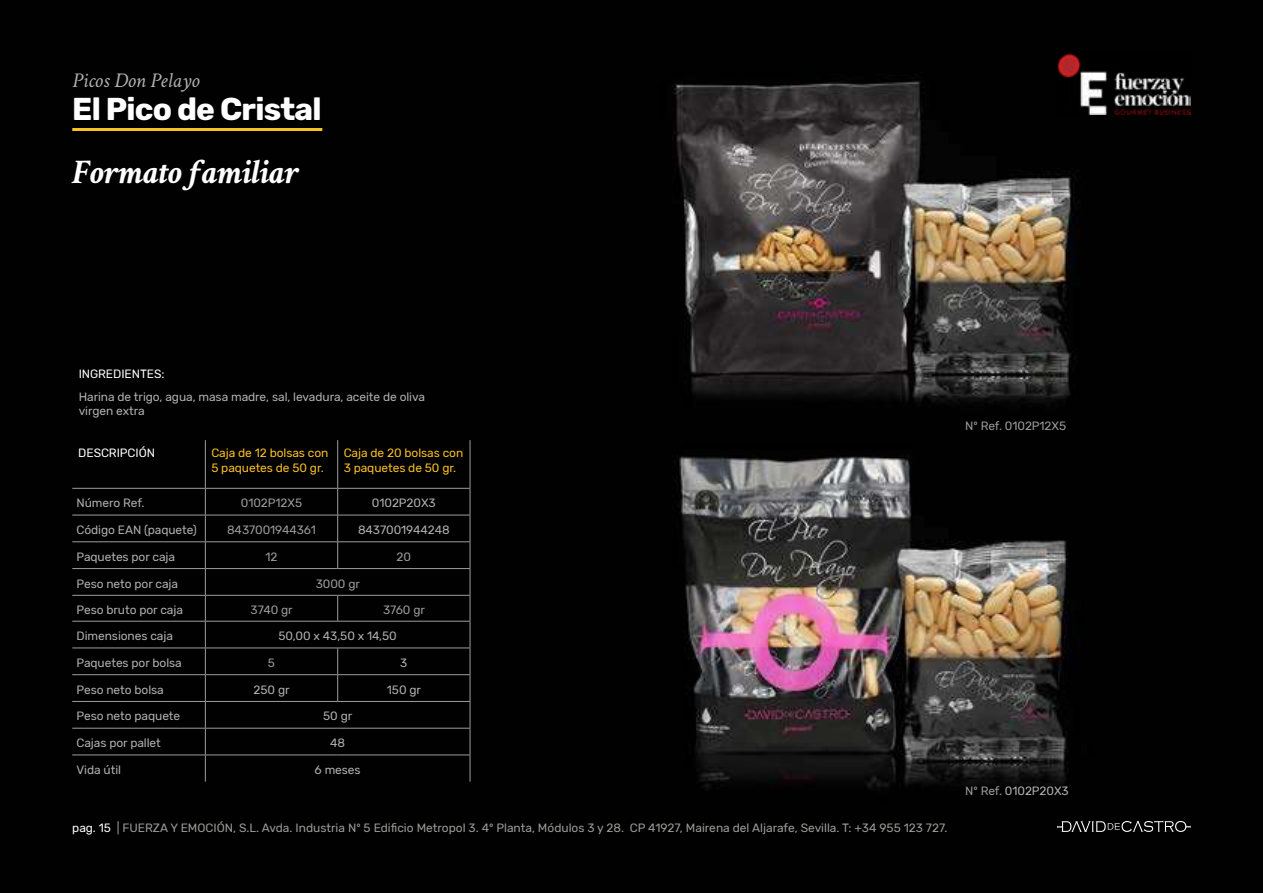
<style>
.page{position:relative;width:1263px;height:893px;background:#fff}
.page>*{position:absolute;margin:0;border:0;box-sizing:border-box;transform-origin:0 0}
.t1{font:italic 700 34.5px "Crimson Text";letter-spacing:-.005em;color:#fff}
.t2{font:700 31.5px "Rubik";letter-spacing:-.025em;color:#fff}
.t3{font:italic 21px "Crimson Text";letter-spacing:-.005em;color:#b3b2b2}
.t4{font:12px/14.4px "Rubik";letter-spacing:-.005em;color:#b3b2b2}
.t5{font:12px "Rubik";color:#9d9d9c}
.t6{font:12px/14.4px "Rubik";letter-spacing:-.005em;color:#fcc124}
.t7{font:12px "Rubik";letter-spacing:-.005em;color:#fff}
.s1{color:#fff}
.s2{color:#9d9d9c}
</style>
<div class="page">
<img style="left:0;top:0;width:1263px;height:893px">
<img style="left:1057px;top:54px;width:134px;height:61px">
<svg style="left:1057px;top:821px;width:134px;height:11px"></svg>
<hr style="left:72px;top:128px;width:250px;height:3px;background:#fcc124">
<hr style="left:72px;top:488px;width:133px;height:1px;background:#9d9d9c">
<hr style="left:205px;top:488px;width:133px;height:1px;background:#9d9d9c">
<hr style="left:338px;top:488px;width:132px;height:1px;background:#9d9d9c">
<hr style="left:72px;top:515px;width:133px;height:1px;background:#9d9d9c">
<hr style="left:205px;top:515px;width:133px;height:1px;background:#9d9d9c">
<hr style="left:338px;top:515px;width:132px;height:1px;background:#9d9d9c">
<hr style="left:72px;top:541px;width:133px;height:1px;background:#9d9d9c">
<hr style="left:205px;top:541px;width:133px;height:1px;background:#9d9d9c">
<hr style="left:338px;top:541px;width:132px;height:1px;background:#9d9d9c">
<hr style="left:72px;top:568px;width:133px;height:1px;background:#9d9d9c">
<hr style="left:205px;top:568px;width:133px;height:1px;background:#9d9d9c">
<hr style="left:338px;top:568px;width:132px;height:1px;background:#9d9d9c">
<hr style="left:72px;top:595px;width:133px;height:1px;background:#9d9d9c">
<hr style="left:205px;top:595px;width:133px;height:1px;background:#9d9d9c">
<hr style="left:338px;top:595px;width:132px;height:1px;background:#9d9d9c">
<hr style="left:72px;top:621px;width:133px;height:1px;background:#9d9d9c">
<hr style="left:205px;top:621px;width:133px;height:1px;background:#9d9d9c">
<hr style="left:338px;top:621px;width:132px;height:1px;background:#9d9d9c">
<hr style="left:72px;top:648px;width:133px;height:1px;background:#9d9d9c">
<hr style="left:205px;top:648px;width:133px;height:1px;background:#9d9d9c">
<hr style="left:338px;top:648px;width:132px;height:1px;background:#9d9d9c">
<hr style="left:72px;top:674px;width:133px;height:1px;background:#9d9d9c">
<hr style="left:205px;top:674px;width:133px;height:1px;background:#9d9d9c">
<hr style="left:338px;top:674px;width:132px;height:1px;background:#9d9d9c">
<hr style="left:72px;top:701px;width:133px;height:1px;background:#9d9d9c">
<hr style="left:205px;top:701px;width:133px;height:1px;background:#9d9d9c">
<hr style="left:338px;top:701px;width:132px;height:1px;background:#9d9d9c">
<hr style="left:72px;top:728px;width:133px;height:1px;background:#9d9d9c">
<hr style="left:205px;top:728px;width:133px;height:1px;background:#9d9d9c">
<hr style="left:338px;top:728px;width:132px;height:1px;background:#9d9d9c">
<hr style="left:72px;top:755px;width:133px;height:1px;background:#9d9d9c">
<hr style="left:205px;top:755px;width:133px;height:1px;background:#9d9d9c">
<hr style="left:338px;top:755px;width:132px;height:1px;background:#9d9d9c">
<hr style="left:205px;top:440px;width:1px;height:48px;background:#9d9d9c">
<hr style="left:337px;top:440px;width:1px;height:48px;background:#9d9d9c">
<hr style="left:470px;top:440px;width:1px;height:48px;background:#9d9d9c">
<svg style="left:337px;top:489px;width:1px;height:79px"></svg>
<svg style="left:337px;top:596px;width:1px;height:25px"></svg>
<svg style="left:337px;top:648px;width:1px;height:53px"></svg>
<svg style="left:205px;top:489px;width:1px;height:293px"></svg>
<svg style="left:470px;top:489px;width:1px;height:293px"></svg>
<h3 class="t3" style="left:72px;top:68px;width:129px">Picos Don Pelayo</h3>
<h2 class="t2" style="left:72px;top:90px;width:251px">El Pico de Cristal</h2>
<h1 class="t1" style="left:72px;top:151px;width:228px">Formato familiar</h1>
<p class="t7" style="left:79px;top:367px;width:87px">INGREDIENTES:</p>
<p class="t4" style="left:79px;top:390px;width:348px">Harina de trigo, agua, masa madre, sal, levadura, aceite de oliva virgen extra</p>
<p class="t7" style="left:78px;top:446px;width:78px">DESCRIPCIÓN</p>
<p class="t6" style="left:211px;top:446px;width:119px">Caja de 12 bolsas con<br>5 paquetes de 50 gr.</p>
<p class="t6" style="left:344px;top:446px;width:121px">Caja de 20 bolsas con<br>3 paquetes de 50 gr.</p>
<p class="t4" style="left:77px;top:496px;width:70px">Número Ref.</p>
<p class="t5" style="left:241px;top:496px;width:63px">0102P12X5</p>
<p class="t4" style="left:372px;top:496px;width:65px">0102P20X3</p>
<p class="t4" style="left:77px;top:523px;width:122px">Código EAN (paquete)</p>
<p class="t5" style="left:227px;top:523px;width:90px">8437001944361</p>
<p class="t4" style="left:358px;top:523px;width:93px">8437001944248</p>
<p class="t4" style="left:77px;top:550px;width:100px">Paquetes por caja</p>
<p class="t5" style="left:265px;top:550px;width:14px">12</p>
<p class="t5" style="left:397px;top:550px;width:16px">20</p>
<p class="t4" style="left:77px;top:576px;width:103px">Peso neto por caja</p>
<p class="t5" style="left:316px;top:577px;width:46px">3000 gr</p>
<p class="t4" style="left:77px;top:603px;width:108px">Peso bruto por caja</p>
<p class="t5" style="left:251px;top:603px;width:44px">3740 gr</p>
<p class="t5" style="left:383px;top:603px;width:43px">3760 gr</p>
<p class="t4" style="left:77px;top:629px;width:98px">Dimensiones caja</p>
<p class="t4" style="left:279px;top:629px;width:120px">50,00 x 43,50 x 14,50</p>
<p class="t4" style="left:77px;top:656px;width:107px">Paquetes por bolsa</p>
<p class="t5" style="left:268px;top:656px;width:9px">5</p>
<p class="t4" style="left:400px;top:656px;width:9px">3</p>
<p class="t4" style="left:77px;top:683px;width:89px">Peso neto bolsa</p>
<p class="t4" style="left:254px;top:683px;width:38px">250 gr</p>
<p class="t4" style="left:387px;top:683px;width:36px">150 gr</p>
<p class="t4" style="left:77px;top:709px;width:105px">Peso neto paquete</p>
<p class="t4" style="left:323px;top:709px;width:31px">50 gr</p>
<p class="t4" style="left:77px;top:736px;width:86px">Cajas por pallet</p>
<p class="t4" style="left:330px;top:736px;width:16px">48</p>
<p class="t4" style="left:77px;top:763px;width:46px">Vida útil</p>
<p class="t4" style="left:315px;top:763px;width:48px">6 meses</p>
<p class="t5" style="left:72px;top:821px;width:877px"><span class="s1">pag. 15</span> | FUERZA Y EMOCIÓN, S.L. Avda. Industria Nº 5 Edificio Metropol 3. 4º Planta, Módulos 3 y 28. CP 41927, Mairena del Aljarafe, Sevilla. T: +34 955 123 727.</p>
<p class="t5" style="left:965px;top:419px;width:102px">Nº Ref. 0102P12X5</p>
<p class="t4" style="left:965px;top:784px;width:105px"><span class="s2">Nº Ref.</span> 0102P20X3</p>
</div>
